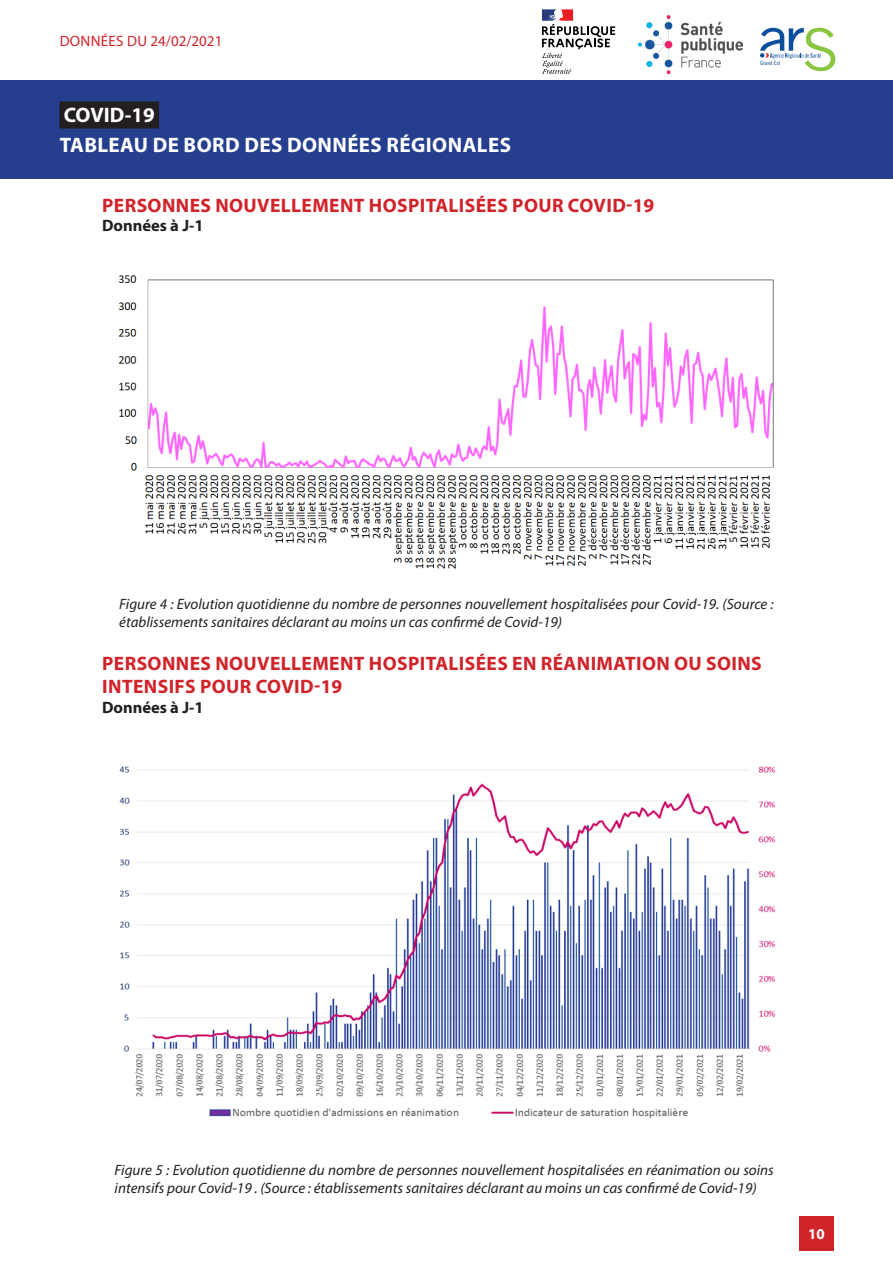
<style>
.page{position:relative;width:893px;height:1263px;background:#fff}
.page>*{position:absolute;margin:0;border:0;box-sizing:border-box;transform-origin:0 0}
.t1{font:700 21px/29.4px "Myriad Pro";letter-spacing:.02em;color:#fff}
.Partie{font:700 19.5px/23.4px "Myriad Pro";letter-spacing:.02em;color:#d1232a}
.Texte{font:700 16.5px "Myriad Pro";color:#231f20}
.Legende{font:italic 15px/18px "Myriad Pro";color:#231f20}
.t2{font:15px "Myriad Pro";letter-spacing:.02em;color:#d1232a}
.t3{font:700 15px "Myriad Pro";color:#fff}
.t4{font:5.85px "Trade Gothic LT Std Cn 18";color:#0b4e9b}
</style>
<div class="page">
<div style="left:0;top:80px;width:893px;height:99px;background:#253f8e"></div>
<div style="left:60px;top:101px;width:99px;height:27px;background:#231f20"></div>
<div style="left:799px;top:1216px;width:34px;height:34px;background:#d1232a"></div>
<img style="left:638px;top:15px;width:104px;height:59px">
<svg style="left:760px;top:28px;width:75px;height:43px"></svg>
<svg style="left:542px;top:9px;width:73px;height:65px"></svg>
<img style="left:119px;top:766px;width:657px;height:352px">
<img style="left:118px;top:275px;width:656px;height:294px">
<p class="t2" style="left:60px;top:31px;width:164px">DONNÉES DU 24/02/2021</p>
<h1 class="t1" style="left:60px;top:100px;width:453px">COVID-19<br>TABLEAU DE BORD DES DONNÉES RÉGIONALES</h1>
<p class="Partie" style="left:102px;top:193px;width:554px">PERSONNES NOUVELLEMENT HOSPITALISÉES POUR COVID-19</p>
<p class="Texte" style="left:102px;top:215px;width:103px">Données à J-1</p>
<p class="t4" style="left:760px;top:59px;width:22px">Grand Est</p>
<p class="Legende" style="left:119px;top:595px;width:656px">Figure 4 : Evolution quotidienne du nombre de personnes nouvellement hospitalisées pour Covid-19. (Source : établissements sanitaires déclarant au moins un cas confirmé de Covid-19)</p>
<p class="Partie" style="left:102px;top:651px;width:661px">PERSONNES NOUVELLEMENT HOSPITALISÉES EN RÉANIMATION OU SOINS<br>INTENSIFS POUR COVID-19</p>
<p class="Texte" style="left:102px;top:696px;width:103px">Données à J-1</p>
<p class="Legende" style="left:115px;top:1161px;width:661px">Figure 5 : Evolution quotidienne du nombre de personnes nouvellement hospitalisées en réanimation ou soins intensifs pour Covid-19 . (Source : établissements sanitaires déclarant au moins un cas confirmé de Covid-19)</p>
<p class="t3" style="left:808px;top:1224px;width:18px">10</p>
</div>
